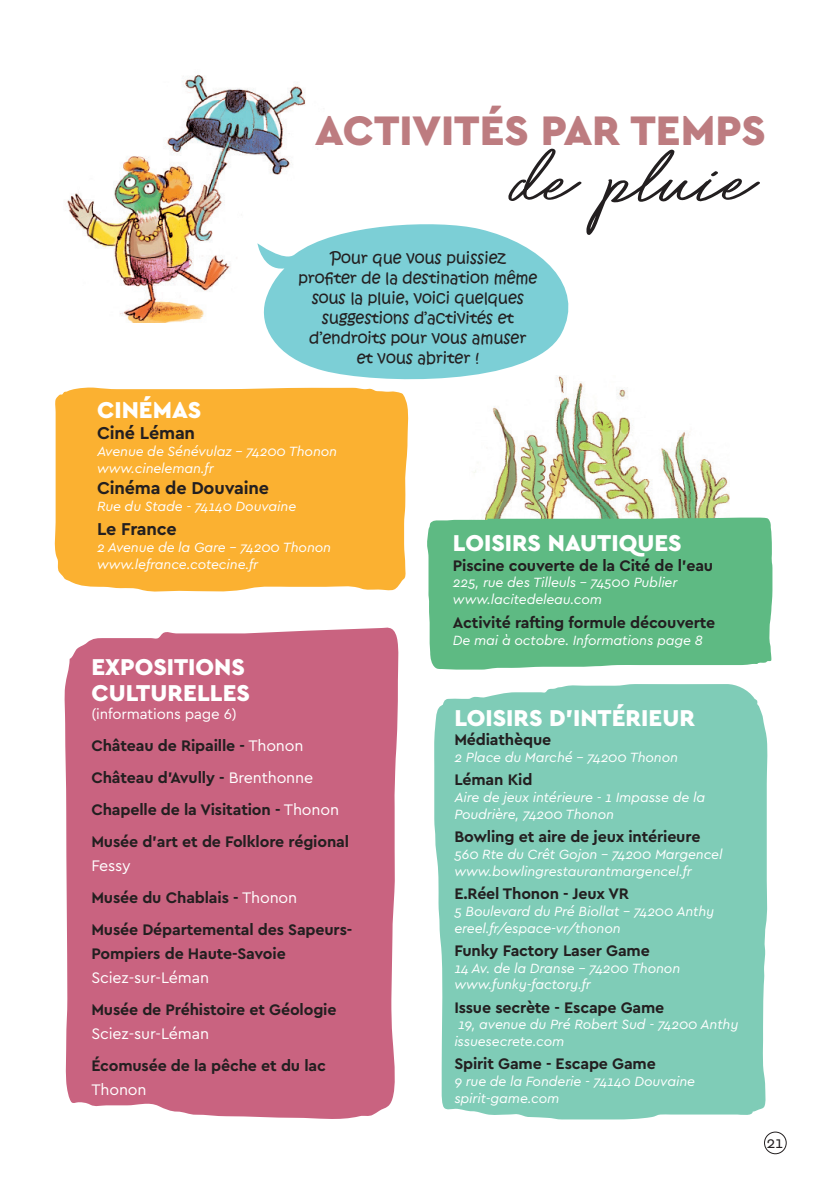
<style>
.page{position:relative;width:840px;height:1191px;background:#fff}
.page>*{position:absolute;margin:0;border:0;box-sizing:border-box;transform-origin:0 0}
.t1{font:113.4px "Bayshore";color:#231f20}
.t2{font:900 43.2px "Cera Basic";color:#bd7c80}
.Contenu{font:900 24px/26px "Cera Basic";color:#fff}
.Contenu-2{font:700 18px "Cera Basic";letter-spacing:-.01em;color:#231f20}
.t3{font:16.2px "Cera Basic";color:#231f20}
.Contenu-3{font:700 16px/24px "Cera Basic";letter-spacing:-.01em;color:#231f20}
.Contenu-4{font:16px/20px "Kristen ITC";letter-spacing:-.01em;color:#231f20;text-align:center}
.Contenu-5{font:16px "Cera Basic";letter-spacing:-.01em;color:#fff}
.Contenu-6{font:15px "Cera Basic";letter-spacing:-.01em;color:#fff}
.détail_lieu{font:italic 14px/16.8px "Cera Basic";letter-spacing:-.01em;color:#fff}
.s1{font-weight:400;color:#fff}
</style>
<div class="page">
<div style="left:763px;top:1131px;width:23px;height:23px;border:1px solid #231f20;border-radius:50%"></div>
<img style="left:473px;top:387px;width:256px;height:130px">
<div style="left:427px;top:517px;width:345px;height:152px;background:#5eba83"></div>
<img style="left:67px;top:74px;width:239px;height:249px">
<svg style="left:257px;top:219px;width:326px;height:168px;fill:#7ccfd6"></svg>
<div style="left:54px;top:387px;width:355px;height:205px;background:#fbb131"></div>
<div style="left:434px;top:684px;width:333px;height:435px;background:#7fccb7"></div>
<div style="left:64px;top:627px;width:335px;height:492px;background:#c96380"></div>
<p class="t2" style="left:315px;top:105px;width:452px">ACTIVITÉS PAR TEMPS</p>
<p class="t1" style="left:516px;top:95px;width:240px">de pluie</p>
<p class="Contenu-4" style="left:330px;top:249px;width:177px">Pour que vous puissiez</p>
<p class="Contenu-4" style="left:298px;top:269px;width:240px">profiter de la destination même</p>
<p class="Contenu-4" style="left:309px;top:289px;width:219px">sous la pluie, voici quelques suggestions d’activités et d’endroits pour vous amuser</p>
<p class="Contenu-4" style="left:356px;top:349px;width:124px">et vous abriter !</p>
<p class="Contenu" style="left:97px;top:396px;width:106px">CINÉMAS</p>
<p class="Contenu-2" style="left:97px;top:422px;width:100px">Ciné Léman</p>
<p class="détail_lieu" style="left:97px;top:443px;width:241px">Avenue de Sénévulaz – 74200 Thonon</p>
<p class="détail_lieu" style="left:97px;top:459px;width:118px">www.cineleman.fr</p>
<p class="Contenu-2" style="left:97px;top:478px;width:173px">Cinéma de Douvaine</p>
<p class="détail_lieu" style="left:97px;top:498px;width:201px">Rue du Stade - 74140 Douvaine</p>
<p class="Contenu-2" style="left:97px;top:518px;width:81px">Le France</p>
<p class="détail_lieu" style="left:97px;top:539px;width:235px">2 Avenue de la Gare – 74200 Thonon</p>
<p class="détail_lieu" style="left:97px;top:555px;width:163px">www.lefrance.cotecine.fr</p>
<p class="Contenu" style="left:91px;top:654px;width:160px">EXPOSITIONS<br>CULTURELLES</p>
<p class="Contenu-6" style="left:91px;top:705px;width:147px">(informations page 6)</p>
<p class="Contenu-3" style="left:91px;top:734px;width:213px">Château de Ripaille - <span class="s1">Thonon</span></p>
<p class="Contenu-3" style="left:91px;top:766px;width:223px">Château d'Avully - <span class="s1">Brenthonne</span></p>
<p class="Contenu-3" style="left:91px;top:798px;width:249px">Chapelle de la Visitation - <span class="s1">Thonon</span></p>
<p class="Contenu-3" style="left:91px;top:830px;width:259px">Musée d’art et de Folklore régional<br><span class="s1">Fessy</span></p>
<p class="Contenu-3" style="left:91px;top:886px;width:207px">Musée du Chablais - <span class="s1">Thonon</span></p>
<p class="Contenu-3" style="left:91px;top:918px;width:262px">Musée Départemental des Sapeurs-<br>Pompiers de Haute-Savoie<br><span class="s1">Sciez-sur-Léman</span></p>
<p class="Contenu-3" style="left:91px;top:998px;width:246px">Musée de Préhistoire et Géologie<br><span class="s1">Sciez-sur-Léman</span></p>
<p class="Contenu-3" style="left:91px;top:1054px;width:236px">Écomusée de la pêche et du lac</p>
<p class="Contenu-5" style="left:91px;top:1080px;width:57px">Thonon</p>
<p class="Contenu" style="left:452px;top:530px;width:230px">LOISIRS NAUTIQUES</p>
<p class="Contenu-3" style="left:452px;top:553px;width:262px">Piscine couverte de la Cité de l’eau</p>
<p class="détail_lieu" style="left:452px;top:574px;width:226px">225, rue des Tilleuls – 74500 Publier</p>
<p class="détail_lieu" style="left:452px;top:591px;width:151px">www.lacitedeleau.com</p>
<p class="Contenu-3" style="left:452px;top:611px;width:264px">Activité rafting formule découverte</p>
<p class="détail_lieu" style="left:452px;top:632px;width:251px">De mai à octobre. Informations page 8</p>
<p class="Contenu" style="left:454px;top:705px;width:242px">LOISIRS D’INTÉRIEUR</p>
<p class="Contenu-3" style="left:454px;top:728px;width:98px">Médiathèque</p>
<p class="détail_lieu" style="left:454px;top:749px;width:225px">2 Place du Marché – 74200 Thonon</p>
<p class="Contenu-3" style="left:454px;top:768px;width:80px">Léman Kid</p>
<p class="détail_lieu" style="left:454px;top:789px;width:252px">Aire de jeux intérieure - 1 Impasse de la<br>Poudrière, 74200 Thonon</p>
<p class="Contenu-3" style="left:454px;top:824px;width:247px">Bowling et aire de jeux intérieure</p>
<p class="détail_lieu" style="left:454px;top:845px;width:269px">560 Rte du Crêt Gojon – 74200 Margencel</p>
<p class="détail_lieu" style="left:454px;top:862px;width:239px">www.bowlingrestaurantmargencel.fr</p>
<p class="Contenu-3" style="left:454px;top:881px;width:176px">E.Réel Thonon - Jeux VR</p>
<p class="détail_lieu" style="left:454px;top:902px;width:261px">5 Boulevard du Pré Biollat – 74200 Anthy</p>
<p class="détail_lieu" style="left:454px;top:919px;width:168px">ereel.fr/espace-vr/thonon</p>
<p class="Contenu-3" style="left:454px;top:938px;width:197px">Funky Factory Laser Game</p>
<p class="détail_lieu" style="left:454px;top:959px;width:227px">14 Av. de la Dranse – 74200 Thonon</p>
<p class="détail_lieu" style="left:454px;top:976px;width:138px">www.funky-factory.fr</p>
<p class="Contenu-3" style="left:454px;top:995px;width:211px">Issue secrète - Escape Game</p>
<p class="détail_lieu" style="left:458px;top:1016px;width:281px">19, avenue du Pré Robert Sud - 74200 Anthy</p>
<p class="détail_lieu" style="left:454px;top:1033px;width:111px">issuesecrete.com</p>
<p class="Contenu-3" style="left:454px;top:1052px;width:203px">Spirit Game - Escape Game</p>
<p class="détail_lieu" style="left:454px;top:1073px;width:242px">9 rue de la Fonderie - 74140 Douvaine</p>
<p class="détail_lieu" style="left:454px;top:1089px;width:107px">spirit-game.com</p>
<p class="t3" style="left:766px;top:1132px;width:18px">21</p>
</div>
